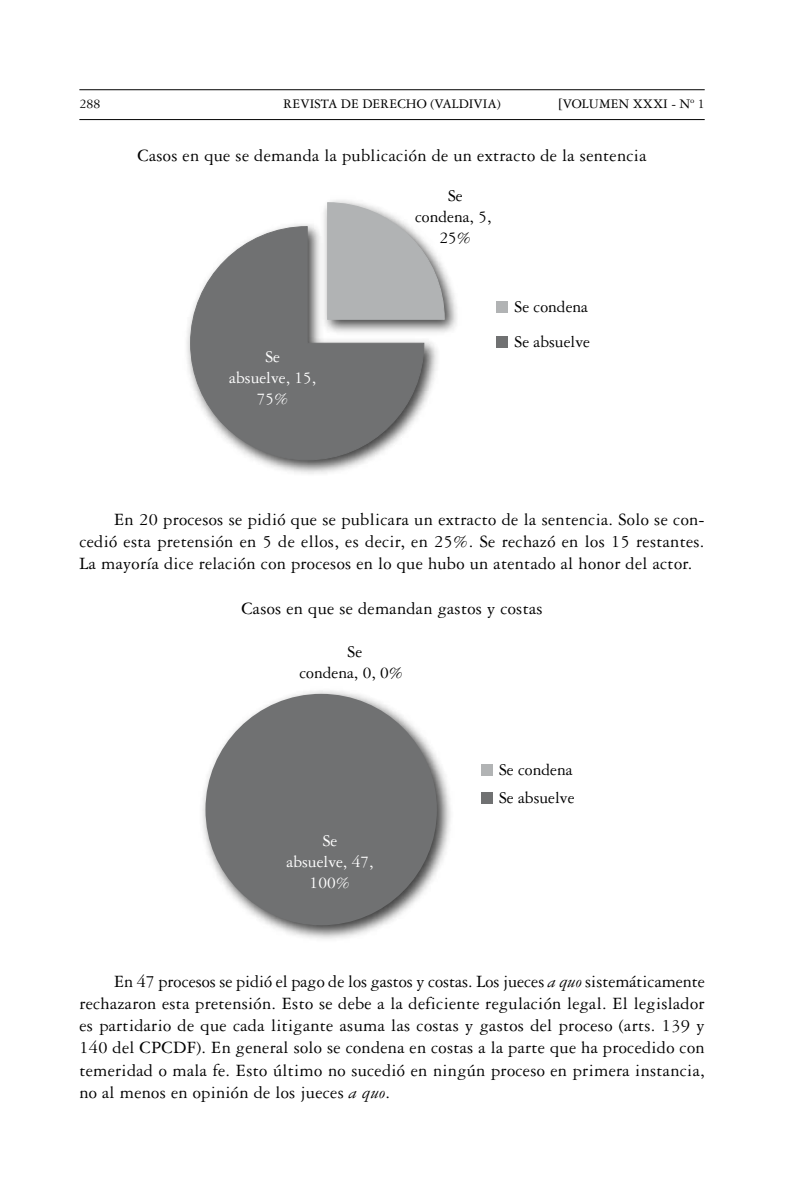
<style>
.page{position:relative;width:794px;height:1191px;background:#fff}
.page>*{position:absolute;margin:0;border:0;box-sizing:border-box;transform-origin:0 0}
.t1{font:18.38px/22.2px "Garamond 3 LT Std";letter-spacing:.015em;color:#000;text-align:justify}
.t2{font:17.5px/21px "Garamond 3 LT Std";color:#000;text-align:center}
.t3{font:17.5px/21px "Garamond 3 LT Std";color:#fff;text-align:center}
.t4{font:14px "Garamond 3 LT Std";color:#000}
.s1{font-style:italic}
</style>
<div class="page">
<hr style="left:79px;top:89px;width:625px;height:1px;background:#000">
<hr style="left:79px;top:119px;width:625px;height:1px;background:#000">
<img style="left:186px;top:224px;width:251px;height:250px">
<svg style="left:190px;top:226px;width:235px;height:235px;background:#8a8b8b"></svg>
<div style="left:497px;top:301px;width:11px;height:11px;background:#b1b3b4"></div>
<div style="left:497px;top:336px;width:11px;height:11px;background:#707172"></div>
<img style="left:317px;top:200px;width:140px;height:140px">
<svg style="left:327px;top:202px;width:118px;height:118px"></svg>
<img style="left:202px;top:690px;width:249px;height:249px">
<div style="left:205px;top:694px;width:232px;height:231px;background:#707172;border-radius:50%"></div>
<div style="left:481px;top:764px;width:11px;height:12px;background:#b1b3b4"></div>
<div style="left:481px;top:792px;width:11px;height:12px;background:#707172"></div>
<p class="t4" style="left:79px;top:96px;width:22px">288</p>
<p class="t4" style="left:283px;top:96px;width:219px">REVISTA DE DERECHO (VALDIVIA)</p>
<p class="t4" style="left:563px;top:96px;width:143px">VOLUMEN XXXI - Nº 1</p>
<p class="t1" style="left:138px;top:144px;width:510px">Casos en que se demanda la publicación de un extracto de la sentencia</p>
<p class="t2" style="left:415px;top:185px;width:78px">Se condena, 5,<br>25%</p>
<p class="t3" style="left:229px;top:346px;width:89px">Se<br>absuelve, 15,<br>75%</p>
<p class="t2" style="left:514px;top:289px;width:77px;line-height:35.2px;text-align:left">Se condena<br>Se absuelve</p>
<p class="t1" style="left:79px;top:508px;width:627px;text-indent:35px">En 20 procesos se pidió que se publicara un extracto de la sentencia. Solo se con&shy;cedió esta pretensión en 5 de ellos, es decir, en 25%. Se rechazó en los 15 restantes.<br>La mayoría dice relación con procesos en lo que hubo un atentado al honor del actor.</p>
<p class="t1" style="left:241px;top:597px;width:303px">Casos en que se demandan gastos y costas</p>
<p class="t2" style="left:299px;top:642px;width:106px">Se<br>condena, 0, 0%</p>
<p class="t3" style="left:286px;top:830px;width:89px">Se<br>absuelve, 47,<br>100%</p>
<p class="t2" style="left:499px;top:756px;width:77px;line-height:28.2px;text-align:left">Se condena<br>Se absuelve</p>
<p class="t1" style="left:79px;top:970px;width:627px;text-indent:35px">En 47 procesos se pidió el pago de los gastos y costas. Los jueces <span class="s1">a quo</span> sistemáticamente rechazaron esta pretensión. Esto se debe a la deficiente regulación legal. El legislador es partidario de que cada litigante asuma las costas y gastos del proceso (arts. 139 y 140 del CPCDF). En general solo se condena en costas a la parte que ha procedido con temeridad o mala fe. Esto último no sucedió en ningún proceso en primera instancia, no al menos en opinión de los jueces <span class="s1">a quo</span>.</p>
</div>
